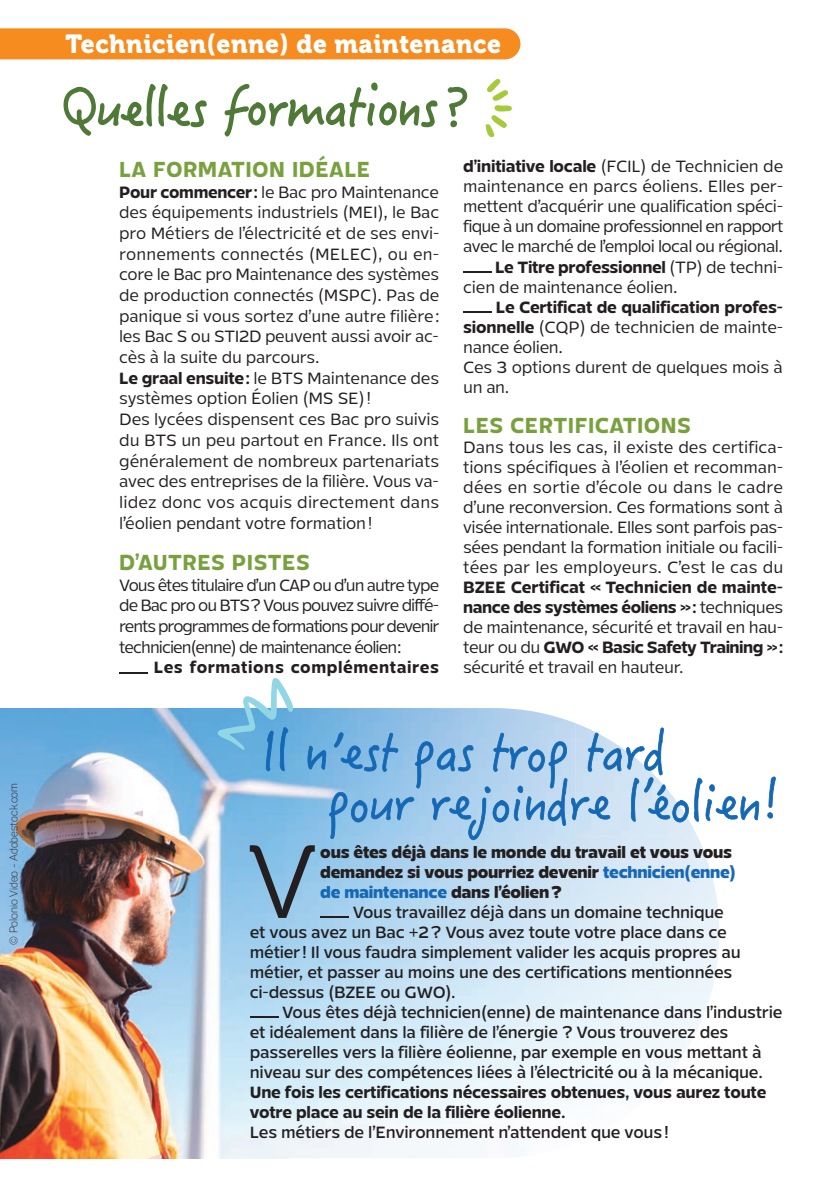
<style>
.page{position:relative;width:840px;height:1191px;background:#fff}
.page>*{position:absolute;margin:0;border:0;box-sizing:border-box;transform-origin:0 0}
.t1{font:103.4px "Museo 300";color:#231f20}
.t2{font:52.2px "Hanzi Pen SC W3";letter-spacing:-.02em;color:#4f7936}
.t3{font:26px "Museo 900";letter-spacing:.02em;color:#fff;scale:.95 1}
.t4{font:700 24px "Mensch";letter-spacing:.02em;color:#78a13e;scale:.95 1}
.t5{font:18px/20.6px "Mensch";letter-spacing:-.015em;color:#231f20}
.t6{font:500 18px/20px "Mensch";letter-spacing:-.015em;color:#231f20}
.t7{font:700 18px/20px "Mensch";letter-spacing:-.015em;color:#231f20}
.t8{font:800 18px/20px "Mensch";letter-spacing:-.015em;color:#231f20}
.t9{font:18px "Mensch";letter-spacing:-.035em;color:#231f20}
.t10{font:18px "Mensch";letter-spacing:-.045em;color:#231f20}
.t11{font:700 18px "Mensch";letter-spacing:.03em;color:#231f20}
.t12{font:300 11px "Panton";color:#231f20}
.s1{font-weight:700}
.s2{font-weight:400}
.s3{color:#1768b4}
</style>
<div class="page">
<img style="left:0;top:708px;width:217px;height:128px">
<img style="left:0;top:836px;width:719px;height:129px">
<img style="left:0;top:965px;width:716px;height:128px">
<img style="left:0;top:1093px;width:575px;height:65px">
<svg style="left:320px;top:917px;width:28px;height:1px"></svg>
<svg style="left:250px;top:1017px;width:28px;height:1px"></svg>
<svg style="left:119px;top:672px;width:28px;height:1px"></svg>
<svg style="left:463px;top:271px;width:28px;height:1px"></svg>
<svg style="left:463px;top:312px;width:28px;height:1px"></svg>
<svg style="left:63px;top:84px;width:144px;height:52px"></svg>
<svg style="left:224px;top:82px;width:214px;height:55px"></svg>
<svg style="left:447px;top:86px;width:20px;height:42px"></svg>
<svg style="left:485px;top:79px;width:26px;height:58px"></svg>
<svg style="left:217px;top:678px;width:541px;height:162px"></svg>
<svg style="left:767px;top:776px;width:8px;height:42px"></svg>
<div style="left:0;top:28px;width:520px;height:31px;background:#f68b1f"></div>
<p class="t12" style="left:7px;top:944px;width:163px;rotate:-90deg">© Polonio Video - Adobestock.com</p>
<h3 class="t3" style="left:65px;top:29px;width:459px">Technicien(enne) de maintenance</h3>
<h2 class="t2" style="left:62px;top:74px;width:409px">Quelles formations ?</h2>
<h3 class="t4" style="left:119px;top:158px;width:266px">LA FORMATION IDÉALE</h3>
<p class="t5" style="left:119px;top:182px;width:321px"><span class="s1">Pour commencer :</span> le Bac pro Maintenance des équipements industriels (MEI), le Bac pro Métiers de l’électricité et de ses envi&shy;ronnements connectés (MELEC), ou en&shy;core le Bac pro Maintenance des systèmes de production connectés (MSPC). Pas de panique si vous sortez d’une autre filière : les Bac S ou STI2D peuvent aussi avoir ac&shy;cès à la suite du parcours.<br><span class="s1">Le graal ensuite :</span> le BTS Maintenance des systèmes option Éolien (MS SE) !<br>Des lycées dispensent ces Bac pro suivis du BTS un peu partout en France. Ils ont généralement de nombreux partenariats avec des entreprises de la filière. Vous va&shy;lidez donc vos acquis directement dans l’éolien pendant votre formation !</p>
<h3 class="t4" style="left:119px;top:551px;width:202px">D’AUTRES PISTES</h3>
<p class="t5" style="left:119px;top:575px;width:321px;text-align:justify">Vous êtes titulaire d’un CAP ou d’un autre type de Bac pro ou BTS ? Vous pouvez suivre diffé&shy;rents programmes de formations pour devenir technicien(enne) de maintenance éolien :</p>
<p class="t11" style="left:154px;top:659px;width:287px">Les formations complémentaires</p>
<p class="t5" style="left:463px;top:157px;width:321px"><span class="s1">d’initiative locale</span> (FCIL) de Technicien de</p>
<p class="t5" style="left:463px;top:177px;width:321px">maintenance en parcs éoliens. Elles per-</p>
<p class="t5" style="left:463px;top:197px;width:321px">mettent d’acquérir une qualification spéci-</p>
<p class="t10" style="left:463px;top:219px;width:321px">fique à un domaine professionnel en rapport</p>
<p class="t9" style="left:463px;top:239px;width:321px">avec le marché de l’emploi local ou régional.</p>
<p class="t7" style="left:495px;top:258px;width:289px">Le Titre professionnel <span class="s2">(TP) de techni-</span></p>
<p class="t5" style="left:463px;top:277px;width:216px">cien de maintenance éolien.</p>
<p class="t5" style="left:463px;top:298px;width:321px;line-height:20px;text-indent:32px"><span class="s1">Le Certificat de qualification profes&shy;sionnelle</span> (CQP) de technicien de mainte&shy;nance éolien.<br>Ces 3 options durent de quelques mois à un an.</p>
<h3 class="t4" style="left:463px;top:414px;width:241px">LES CERTIFICATIONS</h3>
<p class="t5" style="left:463px;top:438px;width:321px;line-height:20px;text-align:justify">Dans tous les cas, il existe des certifica&shy;tions spécifiques à l’éolien et recomman&shy;dées en sortie d’école ou dans le cadre d’une reconversion. Ces formations sont à visée internationale. Elles sont parfois pas&shy;sées pendant la formation initiale ou facili&shy;tées par les employeurs. C’est le cas du</p>
<p class="t7" style="left:463px;top:578px;width:321px;text-align:justify">BZEE Certificat « Technicien de mainte&shy;nance des systèmes éoliens » : <span class="s2">techniques de maintenance, sécurité et travail en hau&shy;teur ou du</span> GWO « Basic Safety Training » : <span class="s2">sécurité et travail en hauteur.</span></p>
<h1 class="t1" style="left:248px;top:826px;width:69px">V</h1>
<p class="t8" style="left:320px;top:843px;width:417px">ous êtes déjà dans le monde du travail et vous vous demandez si vous pourriez devenir <span class="s3">technicien(enne) de maintenance</span> dans l’éolien ?</p>
<p class="t6" style="left:250px;top:903px;width:492px;text-indent:103px">Vous travaillez déjà dans un domaine technique et vous avez un Bac +2 ? Vous avez toute votre place dans ce métier ! Il vous faudra simplement valider les acquis propres au métier, et passer au moins une des certifications mentionnées ci-dessus (BZEE ou GWO).</p>
<p class="t6" style="left:250px;top:1003px;width:534px;text-indent:32px">Vous êtes déjà technicien(enne) de maintenance dans l’industrie et idéalement dans la filière de l’énergie ? Vous trouverez des passerelles vers la filière éolienne, par exemple en vous mettant à niveau sur des compétences liées à l’électricité ou à la mécanique.</p>
<p class="t7" style="left:250px;top:1083px;width:517px">Une fois les certifications nécessaires obtenues, vous aurez toute votre place au sein de la filière éolienne.</p>
<p class="t6" style="left:250px;top:1123px;width:420px">Les métiers de l’Environnement n’attendent que vous !</p>
</div>
